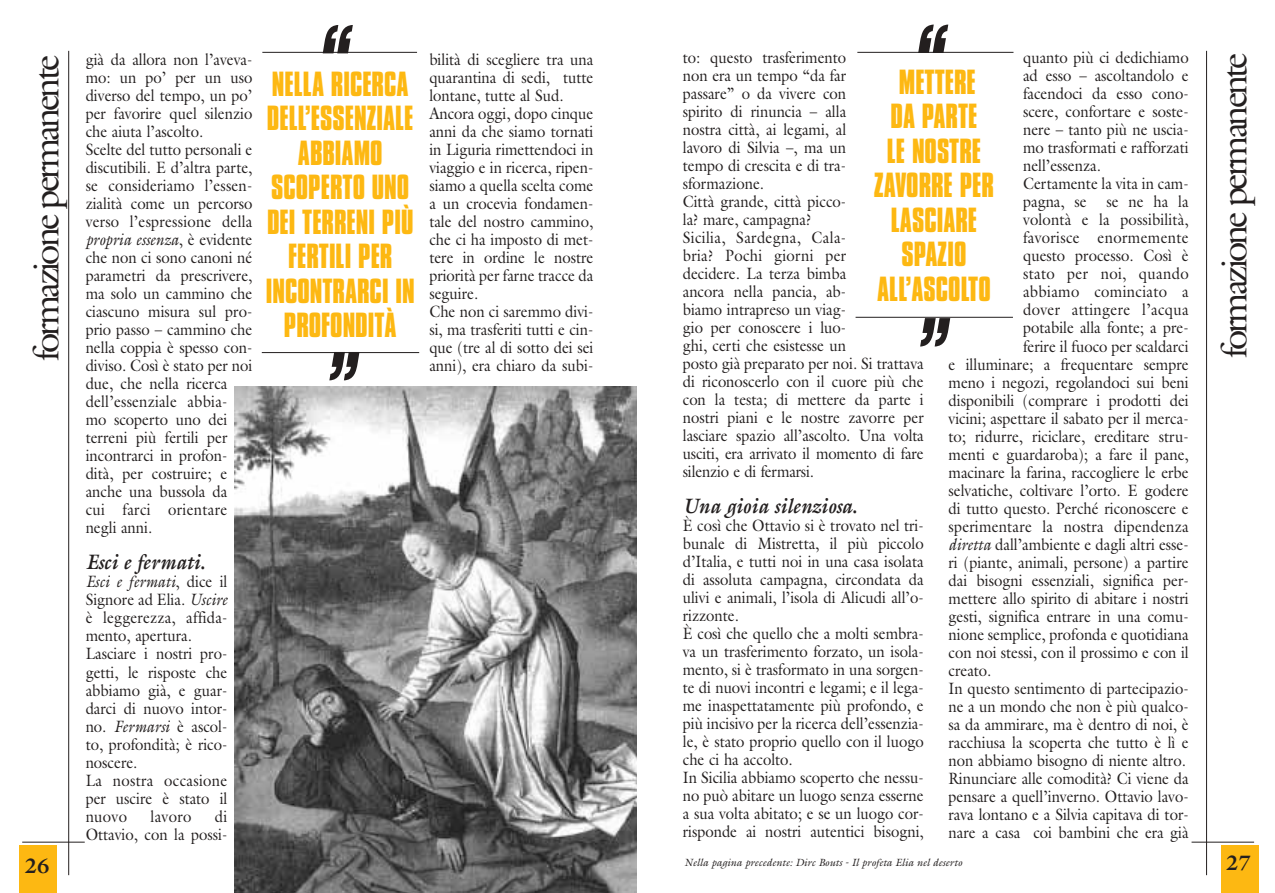
<style>
.page{position:relative;width:1275px;height:893px;background:#fff}
.page>*{position:absolute;margin:0;border:0;box-sizing:border-box;transform-origin:0 0}
.t1{font:italic 900 75px "Helvetica Neue";color:#231f1f;scale:.8 1}
.t2{font:36px "Galliard";letter-spacing:-.085em;color:#231f1f}
.t3{font:700 30px/34.5px "Compacta BT";color:#fdb812;text-align:center;scale:.9 1}
.t4{font:italic 700 21px "Galliard";color:#231f1f;scale:.9 1}
.t5{font:700 21px "Galliard";color:#231f1f}
.t6{font:16.5px/18px "Galliard";color:#231f1f;scale:.9 1}
.t7{font:16.5px "Galliard";letter-spacing:.02em;color:#231f1f;scale:.9 1}
.t8{font:italic 10.5px "Galliard";color:#231f1f}
.s1{font-style:italic}
</style>
<div class="page">
<div style="left:1221px;top:845px;width:38px;height:47px;background:#fdb812"></div>
<hr style="left:1206px;top:51px;width:1px;height:824px;background:#231f1f">
<hr style="left:1192px;top:841px;width:62px;height:1px;background:#231f1f">
<hr style="left:68px;top:51px;width:1px;height:824px;background:#231f1f">
<hr style="left:22px;top:841px;width:63px;height:1px;background:#231f1f">
<div style="left:19px;top:845px;width:37px;height:47px;background:#fdb812"></div>
<hr style="left:262px;top:352px;width:157px;height:1px;background:#231f1f">
<hr style="left:856px;top:317px;width:157px;height:1px;background:#231f1f">
<hr style="left:262px;top:52px;width:155px;height:1px;background:#231f1f">
<hr style="left:857px;top:52px;width:157px;height:1px;background:#231f1f">
<img style="left:235px;top:386px;width:402px;height:506px">
<h1 class="t1" style="left:320px;top:25px;width:40px">“</h1>
<h1 class="t1" style="left:916px;top:25px;width:40px">“</h1>
<p class="t6" style="left:683px;top:50px;width:269px">to: questo trasferimento<br>non era un tempo “da far<br>passare” o da vivere con<br>spirito di rinuncia – alla<br>nostra città, ai legami, al<br>lavoro di Silvia –, ma un<br>tempo di crescita e di tra&shy;sformazione.<br>Città grande, città picco-<br>la? mare, campagna?<br>Sicilia, Sardegna, Cala-<br>bria? Pochi giorni per<br>decidere. La terza bimba<br>ancora nella pancia, ab-<br>biamo intrapreso un viag-<br>gio per conoscere i luo-<br>ghi, certi che esistesse un<br>posto già preparato per noi. Si trattava di riconoscerlo con il cuore più che con la testa; di mettere da parte i nostri piani e le nostre zavorre per lasciare spazio all’ascolto. Una volta usciti, era arrivato il momento di fare silenzio e di fermarsi.</p>
<p class="t4" style="left:683px;top:498px;width:195px">Una gioia silenziosa.</p>
<p class="t6" style="left:683px;top:518px;width:269px">È così che Ottavio si è trovato nel tri&shy;bunale di Mistretta, il più piccolo d’Italia, e tutti noi in una casa isolata di assoluta campagna, circondata da ulivi e animali, l’isola di Alicudi all’o&shy;rizzonte.<br>È così che quello che a molti sembra&shy;va un trasferimento forzato, un isola&shy;mento, si è trasformato in una sorgen&shy;te di nuovi incontri e legami; e il lega&shy;me inaspettatamente più profondo, e più incisivo per la ricerca dell’essenzia&shy;le, è stato proprio quello con il luogo che ci ha accolto.<br>In Sicilia abbiamo scoperto che nessu&shy;no può abitare un luogo senza esserne a sua volta abitato; e se un luogo cor&shy;risponde ai nostri autentici bisogni,</p>
<h2 class="t2" style="left:32px;top:360px;width:307px;rotate:-90deg">formazione permanente</h2>
<p class="t6" style="left:1023px;top:50px;width:185px">quanto più ci dedichiamo</p>
<p class="t6" style="left:429px;top:52px;width:184px">bilità di scegliere tra una quarantina di sedi, tutte lontane, tutte al Sud.<br>Ancora oggi, dopo cinque anni da che siamo tornati in Liguria rimettendoci in viaggio e in ricerca, ripen&shy;siamo a quella scelta come a un crocevia fondamen&shy;tale del nostro cammino, che ci ha imposto di met&shy;tere in ordine le nostre priorità per farne tracce da seguire.<br>Che non ci saremmo divi&shy;si, ma trasferiti tutti e cin&shy;que (tre al di sotto dei sei anni), era chiaro da subi-</p>
<p class="t6" style="left:86px;top:52px;width:187px">già da allora non l’aveva&shy;mo: un po’ per un uso diverso del tempo, un po’ per favorire quel silenzio che aiuta l’ascolto.<br>Scelte del tutto personali e discutibili. E d’altra parte, se consideriamo l’essen&shy;zialità come un percorso verso l’espressione della <span class="s1">propria essenza</span>, è evidente che non ci sono canoni né parametri da prescrivere, ma solo un cammino che ciascuno misura sul pro&shy;prio passo – cammino che nella coppia è spesso con&shy;diviso. Così è stato per noi due, che nella ricerca dell’essenziale abbia-<br>mo scoperto uno dei terreni più fertili per incontrarci in profon&shy;dità, per costruire; e anche una bussola da<br>cui farci orientare negli anni.</p>
<p class="t4" style="left:86px;top:554px;width:134px">Esci e fermati.</p>
<p class="t6" style="left:86px;top:574px;width:159px"><span class="s1">Esci e fermati</span>, dice il<br>Signore ad Elia. <span class="s1">Uscire </span>è leggerezza, affida&shy;mento, apertura.<br>Lasciare i nostri pro&shy;getti, le risposte che abbiamo già, e guar&shy;darci di nuovo intor&shy;no. <span class="s1">Fermarsi</span> è ascol&shy;to, profondità; è rico&shy;noscere.<br>La nostra occasione per uscire è stato il nuovo</p>
<h3 class="t3" style="left:874px;top:67px;width:135px">METTERE<br>DA PARTE<br>LE NOSTRE<br>ZAVORRE PER<br>LASCIARE<br>SPAZIO<br>ALL’ASCOLTO</h3>
<h1 class="t1" style="left:953px;top:346px;width:40px;rotate:-180deg">“</h1>
<p class="t6" style="left:1023px;top:68px;width:185px">ad esso – ascoltandolo e</p>
<p class="t6" style="left:1023px;top:86px;width:185px">facendoci da esso cono-</p>
<p class="t6" style="left:1023px;top:104px;width:185px">scere, confortare e soste-</p>
<p class="t6" style="left:1023px;top:122px;width:185px">nere – tanto più ne uscia-</p>
<p class="t6" style="left:1023px;top:140px;width:186px">mo trasformati e rafforzati</p>
<p class="t6" style="left:1023px;top:158px;width:88px">nell’essenza.</p>
<p class="t6" style="left:1023px;top:176px;width:185px">Certamente la vita in cam-</p>
<p class="t6" style="left:1023px;top:194px;width:185px">pagna, se se ne ha la</p>
<p class="t6" style="left:1023px;top:212px;width:186px">volontà e la possibilità,</p>
<p class="t7" style="left:1023px;top:231px;width:185px">favorisce enormemente</p>
<p class="t6" style="left:1023px;top:248px;width:185px">questo processo. Così è</p>
<p class="t7" style="left:1023px;top:267px;width:186px">stato per noi, quando</p>
<p class="t7" style="left:1023px;top:285px;width:185px">abbiamo cominciato a</p>
<p class="t7" style="left:1023px;top:303px;width:185px">dover attingere l’acqua</p>
<p class="t6" style="left:1023px;top:320px;width:185px">potabile alla fonte; a pre-</p>
<p class="t6" style="left:1023px;top:338px;width:185px">ferire il fuoco per scaldarci</p>
<p class="t6" style="left:949px;top:356px;width:268px">e illuminare; a frequentare sempre</p>
<p class="t6" style="left:949px;top:374px;width:268px">meno i negozi, regolandoci sui beni</p>
<p class="t6" style="left:949px;top:392px;width:268px">disponibili (comprare i prodotti dei</p>
<p class="t6" style="left:949px;top:410px;width:268px">vicini; aspettare il sabato per il merca-</p>
<p class="t6" style="left:949px;top:428px;width:268px">to; ridurre, riciclare, ereditare stru-</p>
<p class="t6" style="left:949px;top:446px;width:268px">menti e guardaroba); a fare il pane,</p>
<p class="t6" style="left:949px;top:464px;width:268px">macinare la farina, raccogliere le erbe</p>
<p class="t6" style="left:949px;top:482px;width:268px">selvatiche, coltivare l’orto. E godere</p>
<p class="t6" style="left:949px;top:500px;width:268px">di tutto questo. Perché riconoscere e</p>
<p class="t6" style="left:949px;top:518px;width:268px">sperimentare la nostra dipendenza</p>
<p class="t6" style="left:949px;top:536px;width:268px"><span class="s1">diretta</span> dall’ambiente e dagli altri esse-</p>
<p class="t6" style="left:949px;top:554px;width:268px">ri (piante, animali, persone) a partire</p>
<p class="t6" style="left:949px;top:572px;width:268px">dai bisogni essenziali, significa per-</p>
<p class="t6" style="left:949px;top:590px;width:268px">mettere allo spirito di abitare i nostri</p>
<p class="t6" style="left:949px;top:608px;width:268px">gesti, significa entrare in una comu-</p>
<p class="t6" style="left:949px;top:626px;width:268px">nione semplice, profonda e quotidiana</p>
<p class="t6" style="left:949px;top:644px;width:268px">con noi stessi, con il prossimo e con il</p>
<p class="t6" style="left:949px;top:662px;width:49px">creato.</p>
<p class="t6" style="left:949px;top:680px;width:268px">In questo sentimento di partecipazio-</p>
<p class="t6" style="left:949px;top:698px;width:268px">ne a un mondo che non è più qualco-</p>
<p class="t6" style="left:949px;top:716px;width:268px">sa da ammirare, ma è dentro di noi, è</p>
<p class="t6" style="left:949px;top:734px;width:268px">racchiusa la scoperta che tutto è lì e</p>
<p class="t6" style="left:949px;top:752px;width:265px">non abbiamo bisogno di niente altro.</p>
<p class="t6" style="left:949px;top:770px;width:268px">Rinunciare alle comodità? Ci viene da</p>
<p class="t6" style="left:949px;top:788px;width:268px">pensare a quell’inverno. Ottavio lavo-</p>
<p class="t6" style="left:949px;top:806px;width:268px">rava lontano e a Silvia capitava di tor-</p>
<p class="t6" style="left:949px;top:824px;width:268px">nare a casa coi bambini che era già</p>
<h3 class="t3" style="left:266px;top:69px;width:167px">NELLA RICERCA<br>DELL’ESSENZIALE<br>ABBIAMO<br>SCOPERTO UNO<br>DEI TERRENI PIÙ<br>FERTILI PER<br>INCONTRARCI IN<br>PROFONDITÀ</h3>
<h1 class="t1" style="left:362px;top:380px;width:40px;rotate:-180deg">“</h1>
<p class="t6" style="left:86px;top:808px;width:159px;text-align:right">di<br>Ottavio, con la possi-</p>
<p class="t6" style="left:151px;top:808px;width:47px">lavoro</p>
<h2 class="t2" style="left:1221px;top:358px;width:307px;rotate:-90deg">formazione permanente</h2>
<p class="t5" style="left:25px;top:858px;width:27px">26</p>
<p class="t5" style="left:1226px;top:855px;width:27px">27</p>
<p class="t8" style="left:684px;top:858px;width:280px">Nella pagina precedente: Dirc Bouts - Il profeta Elia nel deserto</p>
</div>
